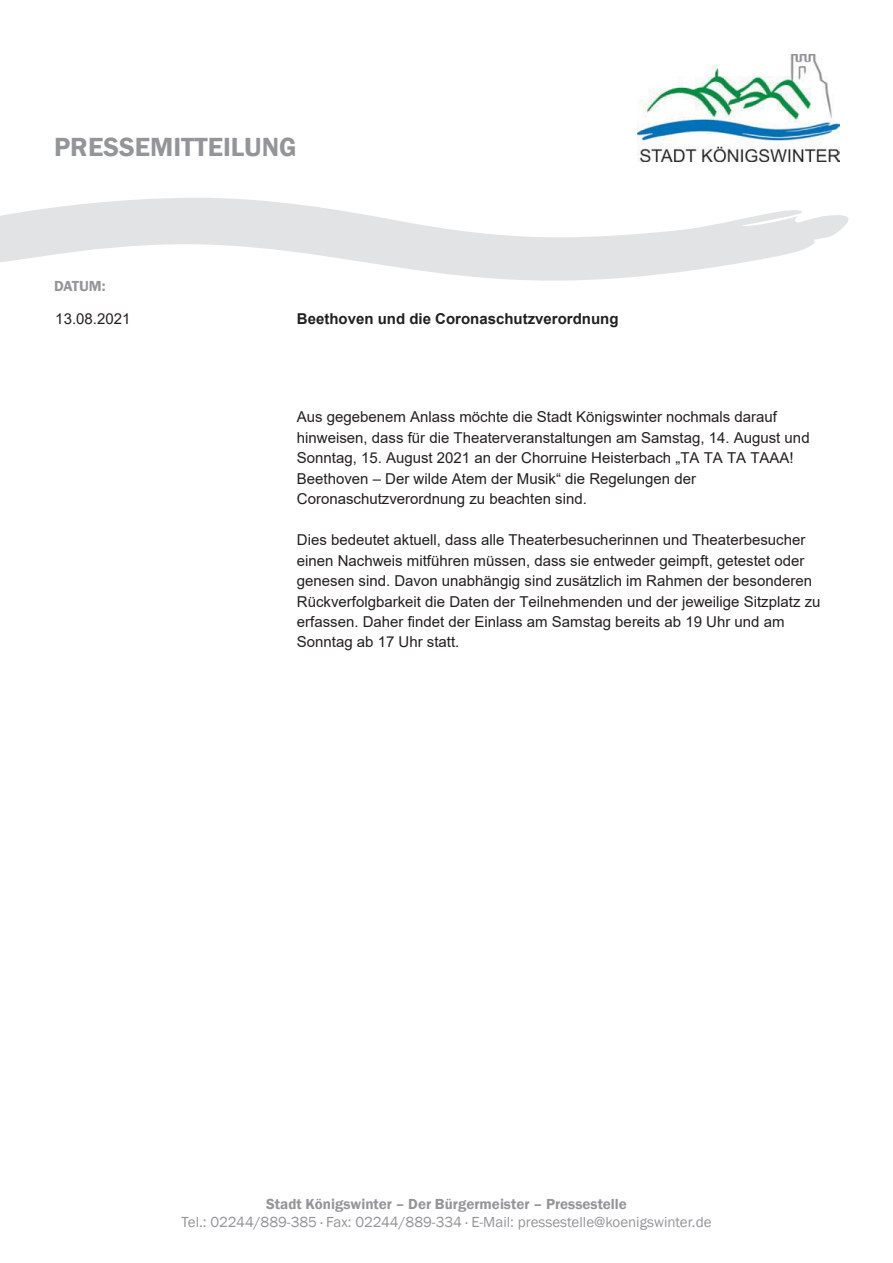
<style>
.page{position:relative;width:893px;height:1263px;background:#fff}
.page>*{position:absolute;margin:0;border:0;box-sizing:border-box;transform-origin:0 0}
.t1{font:600 27px "Franklin Gothic";color:#939598}
.t2{font:15px/20.4px "Arial";color:#231f20}
.t3{font:15px "Franklin Gothic";color:#939598}
.t4{font:600 15px "Franklin Gothic";color:#939598}
.t5{font:700 15px "Arial";color:#231f20}
</style>
<div class="page">
<img style="left:638px;top:54px;width:201px;height:108px">
<svg style="left:0;top:198px;width:849px;height:83px;fill:#e2e3e4"></svg>
<h1 class="t1" style="left:54px;top:131px;width:244px">PRESSEMITTEILUNG</h1>
<p class="t4" style="left:54px;top:278px;width:53px">DATUM:</p>
<p class="t2" style="left:55px;top:309px;width:77px">13.08.2021</p>
<p class="t5" style="left:297px;top:310px;width:323px">Beethoven und die Coronaschutzverordnung</p>
<p class="t2" style="left:297px;top:407px;width:514px">Aus gegebenem Anlass möchte die Stadt Königswinter nochmals darauf hinweisen, dass für die Theaterveranstaltungen am Samstag, 14. August und Sonntag, 15. August 2021 an der Chorruine Heisterbach „TA TA TA TAAA!<br>Beethoven – Der wilde Atem der Musik“ die Regelungen der Coronaschutzverordnung zu beachten sind.</p>
<p class="t2" style="left:297px;top:530px;width:525px">Dies bedeutet aktuell, dass alle Theaterbesucherinnen und Theaterbesucher einen Nachweis mitführen müssen, dass sie entweder geimpft, getestet oder genesen sind. Davon unabhängig sind zusätzlich im Rahmen der besonderen Rückverfolgbarkeit die Daten der Teilnehmenden und der jeweilige Sitzplatz zu erfassen. Daher findet der Einlass am Samstag bereits ab 19 Uhr und am Sonntag ab 17 Uhr statt.</p>
<p class="t4" style="left:266px;top:1196px;width:362px">Stadt Königswinter – Der Bürgermeister – Pressestelle</p>
<p class="t3" style="left:182px;top:1214px;width:531px">Tel.: 02244/889-385 · Fax: 02244/889-334 · E-Mail: pressestelle@koenigswinter.de</p>
</div>
